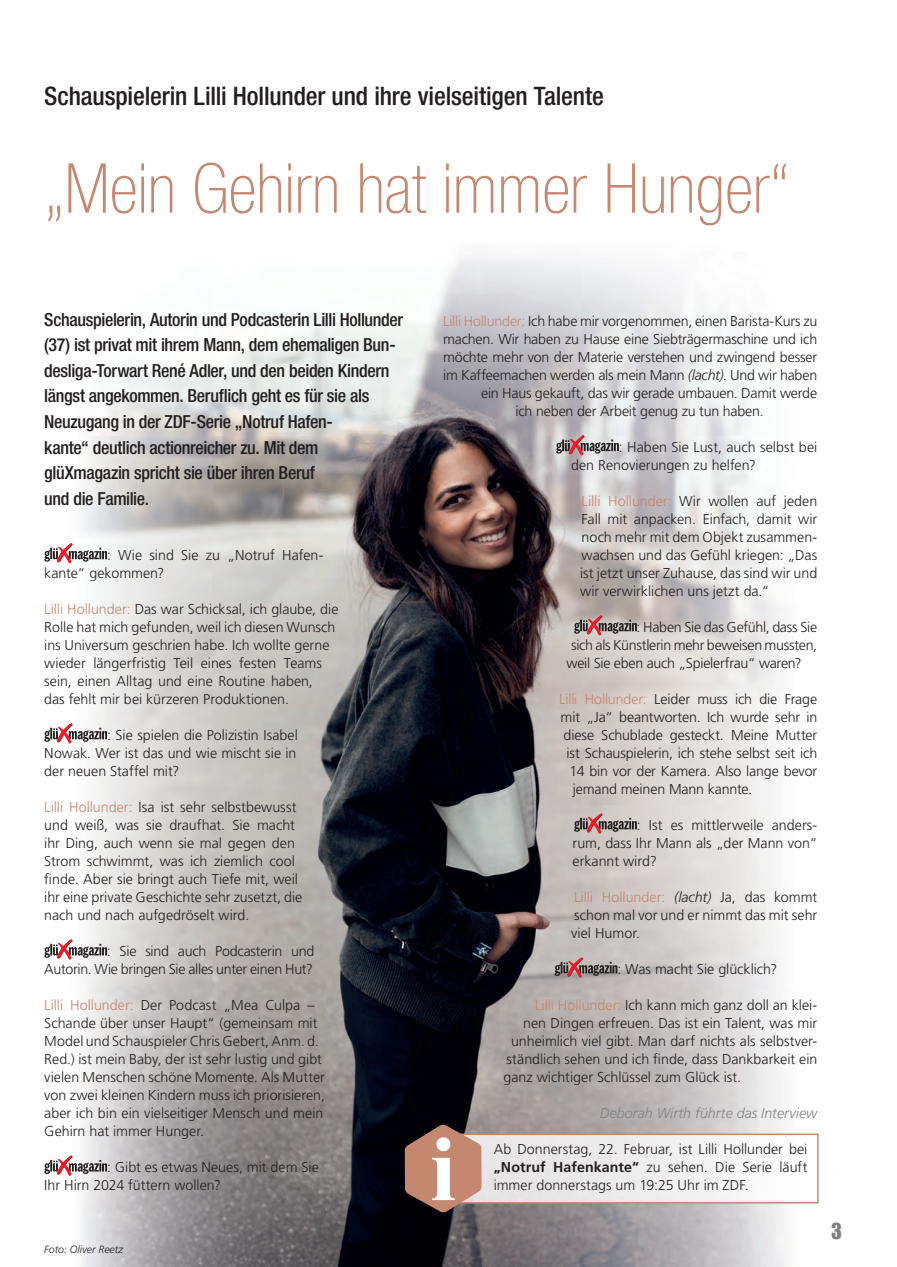
<style>
.page{position:relative;width:897px;height:1267px;background:#fff}
.page>*{position:absolute;margin:0;border:0;box-sizing:border-box;transform-origin:0 0}
.Headline_46pt__Standard{font:100 condensed 69px "Helvetica Neue LT Std";color:#c4876f}
.Dachzeile__Standard{font:500 condensed 25.5px "Helvetica Neue LT Std";letter-spacing:-.005em;color:#231f20}
.Seitenzahl_ungerade{font:22.5px "Impact LT Std";color:#808285}
.Anlauf{font:500 condensed 18px/25.5px "Helvetica Neue LT Std";letter-spacing:-.02em;color:#231f20}
.Fließtext{font:300 14.25px/18px "Frutiger LT Std";letter-spacing:-.005em;color:#231f20}
.Autor{font:italic 300 14.25px "Frutiger LT Std";letter-spacing:.005em;color:#808285}
.Fotonachweis{font:italic 300 10.5px "Frutiger LT Std";color:#231f20}
.s1{color:#c4876f}
.s2{font-style:italic}
.s3{font-weight:700}
</style>
<div class="page">
<img style="left:68px;top:255px;width:751px;height:1011px">
<svg style="left:44px;top:542px;width:63px;height:21px"></svg>
<div style="left:56px;top:542px;width:17px;height:20px;background:#fff"></div>
<div style="left:56px;top:543px;width:17px;height:20px;background:#231f20;opacity:.75"></div>
<svg style="left:44px;top:722px;width:63px;height:21px"></svg>
<div style="left:56px;top:722px;width:17px;height:20px;background:#fff"></div>
<div style="left:56px;top:723px;width:17px;height:20px;background:#231f20;opacity:.75"></div>
<svg style="left:44px;top:938px;width:63px;height:21px"></svg>
<div style="left:56px;top:938px;width:17px;height:20px;background:#fff"></div>
<div style="left:56px;top:939px;width:17px;height:20px;background:#231f20;opacity:.75"></div>
<svg style="left:44px;top:1154px;width:63px;height:21px"></svg>
<div style="left:56px;top:1154px;width:17px;height:20px;background:#fff"></div>
<div style="left:56px;top:1155px;width:17px;height:20px;background:#231f20;opacity:.75"></div>
<svg style="left:556px;top:434px;width:62px;height:21px"></svg>
<div style="left:568px;top:434px;width:16px;height:20px;background:#fff;opacity:.75"></div>
<div style="left:568px;top:435px;width:16px;height:20px;background:#231f20;opacity:.75"></div>
<svg style="left:574px;top:614px;width:62px;height:21px"></svg>
<div style="left:586px;top:614px;width:16px;height:20px;background:#aca39d"></div>
<div style="left:586px;top:615px;width:16px;height:20px;background:#231f20;opacity:.75"></div>
<svg style="left:574px;top:812px;width:62px;height:21px"></svg>
<div style="left:586px;top:812px;width:16px;height:20px;background:#c8c3bf"></div>
<div style="left:586px;top:813px;width:16px;height:20px;background:#231f20;opacity:.75"></div>
<svg style="left:554px;top:956px;width:63px;height:21px"></svg>
<div style="left:566px;top:956px;width:17px;height:20px;background:#c4bebb"></div>
<div style="left:566px;top:957px;width:17px;height:20px;background:#231f20;opacity:.75"></div>
<svg style="left:481px;top:1136px;width:334px;height:64px;fill:#efeeee"></svg>
<div style="left:443px;top:1133px;width:375px;height:70px;border:2px solid #c4876f"></div>
<svg style="left:404px;top:1124px;width:77px;height:88px"></svg>
<p class="Dachzeile__Standard" style="left:44px;top:81px;width:561px">Schauspielerin Lilli Hollunder und ihre vielseitigen Talente</p>
<p class="Headline_46pt__Standard" style="left:44px;top:150px;width:747px">„Mein Gehirn hat immer Hunger“</p>
<p class="Anlauf" style="left:44px;top:306px;width:360px">Schauspielerin, Autorin und Podcasterin Lilli Hollunder (37) ist privat mit ihrem Mann, dem ehemaligen Bun&shy;desliga-Torwart René Adler, und den beiden Kindern längst angekommen. Beruflich geht es für sie als Neuzugang in der ZDF-Serie „Notruf Hafen-<br>kante“ deutlich actionreicher zu. Mit dem glüXmagazin spricht sie über ihren Beruf<br>und die Familie.</p>
<p class="Fließtext" style="left:44px;top:546px;width:281px;text-indent:63px">: Wie sind Sie zu „Notruf Hafen&shy;kante“ gekommen?</p>
<p class="Fließtext" style="left:44px;top:600px;width:296px"><span class="s1">Lilli Hollunder:</span> Das war Schicksal, ich glaube, die Rolle hat mich gefunden, weil ich diesen Wunsch ins Universum geschrien habe. Ich wollte gerne wieder längerfristig Teil eines festen Teams sein, einen Alltag und eine Routine haben,<br>das fehlt mir bei kürzeren Produktionen.</p>
<p class="Fließtext" style="left:44px;top:726px;width:255px;text-align:justify;text-indent:63px">: Sie spielen die Polizistin Isabel Nowak. Wer ist das und wie mischt sie in der neuen Staffel mit?</p>
<p class="Fließtext" style="left:44px;top:798px;width:259px"><span class="s1">Lilli Hollunder:</span> Isa ist sehr selbstbewusst und weiß, was sie draufhat. Sie macht ihr Ding, auch wenn sie mal gegen den Strom schwimmt, was ich ziemlich cool finde. Aber sie bringt auch Tiefe mit, weil ihr eine private Geschichte sehr zusetzt, die nach und nach aufgedröselt wird.</p>
<p class="Fließtext" style="left:44px;top:942px;width:272px;text-align:right">: Sie sind auch Podcasterin und<br>Autorin. Wie bringen Sie alles unter einen Hut?</p>
<p class="Fließtext" style="left:44px;top:996px;width:282px"><span class="s1">Lilli Hollunder:</span> Der Podcast „Mea Culpa – Schande über unser Haupt“ (gemeinsam mit Model und Schauspieler Chris Gebert, Anm. d.<br>Red.) ist mein Baby, der ist sehr lustig und gibt vielen Menschen schöne Momente. Als Mutter von zwei kleinen Kindern muss ich priorisieren, aber ich bin ein vielseitiger Mensch und mein Gehirn hat immer Hunger.</p>
<p class="Fließtext" style="left:44px;top:1158px;width:276px;text-indent:63px">: Gibt es etwas Neues, mit dem Sie<br>Ihr Hirn 2024 füttern wollen?</p>
<p class="Fotonachweis" style="left:44px;top:1242px;width:80px">Foto: Oliver Reetz</p>
<p class="Fließtext" style="left:443px;top:312px;width:375px"><span class="s1">Lilli Hollunder:</span> Ich habe mir vorgenommen, einen Barista-Kurs zu</p>
<p class="Fließtext" style="left:443px;top:330px;width:375px">machen. Wir haben zu Hause eine Siebträgermaschine und ich</p>
<p class="Fließtext" style="left:443px;top:348px;width:375px">möchte mehr von der Materie verstehen und zwingend besser</p>
<p class="Fließtext" style="left:443px;top:366px;width:375px">im Kaffeemachen werden als mein Mann <span class="s2">(lacht)</span>. Und wir haben</p>
<p class="Fließtext" style="left:481px;top:384px;width:337px">ein Haus gekauft, das wir gerade umbauen. Damit werde</p>
<p class="Fließtext" style="left:515px;top:402px;width:249px">ich neben der Arbeit genug zu tun haben.</p>
<p class="Fließtext" style="left:571px;top:438px;width:248px;text-indent:48px">: Haben Sie Lust, auch selbst bei den Renovierungen zu helfen?</p>
<p class="Fließtext" style="left:580px;top:492px;width:239px;text-align:justify"><span class="s1">Lilli Hollunder:</span> Wir wollen auf jeden Fall mit anpacken. Einfach, damit wir noch mehr mit dem Objekt zusammen&shy;wachsen und das Gefühl kriegen: „Das ist jetzt unser Zuhause, das sind wir und wir verwirklichen uns jetzt da.“</p>
<p class="Fließtext" style="left:636px;top:618px;width:182px">: Haben Sie das Gefühl, dass Sie</p>
<p class="Fließtext" style="left:571px;top:636px;width:247px">sich als Künstlerin mehr beweisen mussten,</p>
<p class="Fließtext" style="left:566px;top:654px;width:236px">weil Sie eben auch „Spielerfrau“ waren?</p>
<p class="Fließtext" style="left:559px;top:690px;width:259px"><span class="s1">Lilli Hollunder:</span> Leider muss ich die Frage</p>
<p class="Fließtext" style="left:560px;top:708px;width:258px">mit „Ja“ beantworten. Ich wurde sehr in</p>
<p class="Fließtext" style="left:563px;top:726px;width:255px">diese Schublade gesteckt. Meine Mutter</p>
<p class="Fließtext" style="left:566px;top:744px;width:252px">ist Schauspielerin, ich stehe selbst seit ich</p>
<p class="Fließtext" style="left:569px;top:762px;width:249px">14 bin vor der Kamera. Also lange bevor</p>
<p class="Fließtext" style="left:572px;top:780px;width:181px">jemand meinen Mann kannte.</p>
<p class="Fließtext" style="left:572px;top:816px;width:246px;text-align:justify;text-indent:64px">: Ist es mittlerweile anders&shy;rum, dass Ihr Mann als „der Mann von“ erkannt wird?</p>
<p class="Fließtext" style="left:571px;top:888px;width:248px;text-align:justify"><span class="s1">Lilli Hollunder:</span> <span class="s2">(lacht)</span> Ja, das kommt schon mal vor und er nimmt das mit sehr viel Humor.</p>
<p class="Fließtext" style="left:617px;top:960px;width:161px">: Was macht Sie glücklich?</p>
<p class="Fließtext" style="left:535px;top:996px;width:284px"><span class="s1">Lilli Hollunder:</span> Ich kann mich ganz doll an klei-</p>
<p class="Fließtext" style="left:523px;top:1014px;width:295px">nen Dingen erfreuen. Das ist ein Talent, was mir</p>
<p class="Fließtext" style="left:511px;top:1032px;width:308px">unheimlich viel gibt. Man darf nichts als selbstver-</p>
<p class="Fließtext" style="left:506px;top:1050px;width:312px">ständlich sehen und ich finde, dass Dankbarkeit ein</p>
<p class="Fließtext" style="left:503px;top:1068px;width:239px">ganz wichtiger Schlüssel zum Glück ist.</p>
<p class="Autor" style="left:599px;top:1105px;width:219px">Deborah Wirth führte das Interview</p>
<p class="Fließtext" style="left:493px;top:1140px;width:315px;text-align:justify">Ab Donnerstag, 22. Februar, ist Lilli Hollunder bei <span class="s3">„Notruf Hafenkante“</span> zu sehen. Die Serie läuft immer donnerstags um 19:25 Uhr im ZDF.</p>
<p class="Seitenzahl_ungerade" style="left:831px;top:1218px;width:12px">3</p>
</div>
